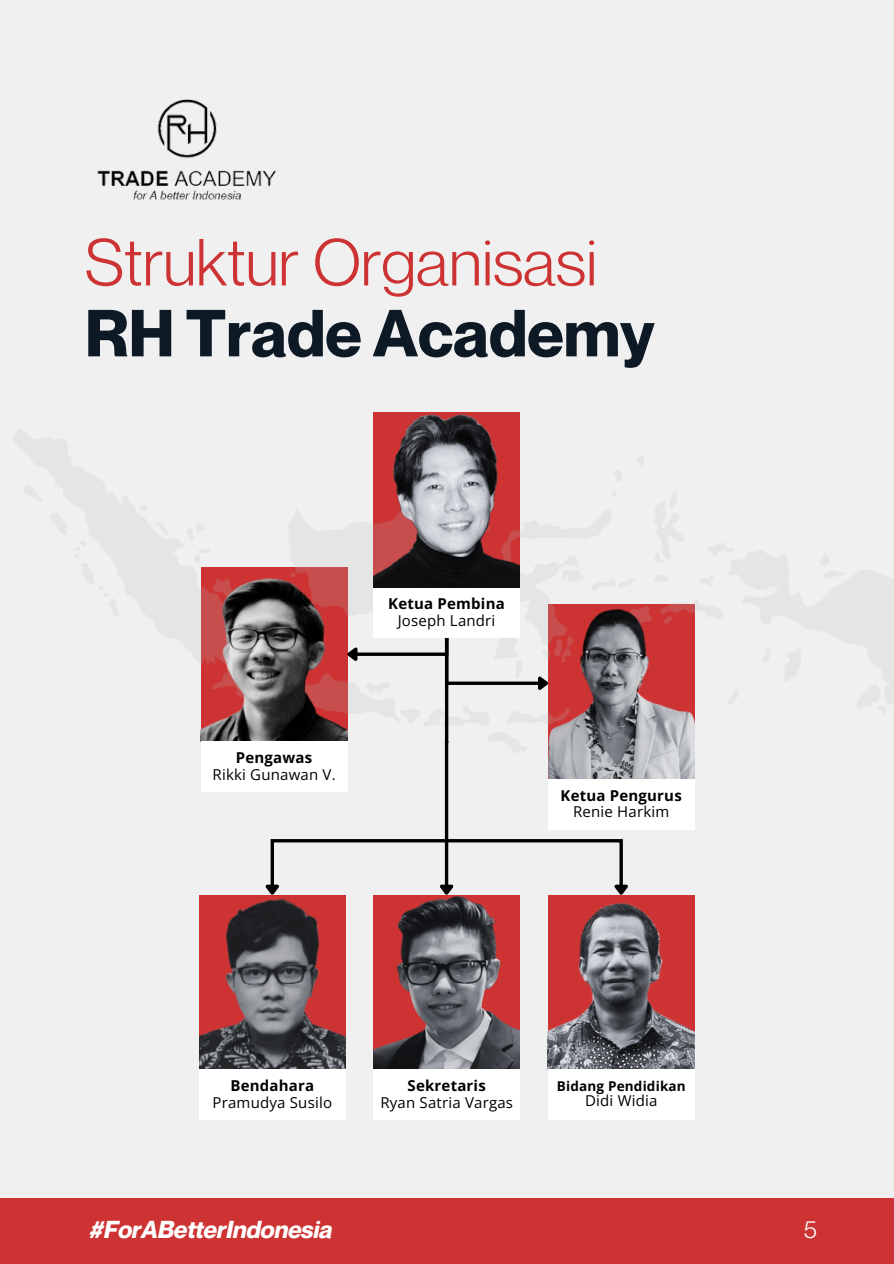
<style>
.page{position:relative;width:894px;height:1264px;background:#fff}
.page>*{position:absolute;margin:0;border:0;box-sizing:border-box;transform-origin:0 0}
.t1{font:64.95px/70.8px "Neue Montreal";color:#cd3333}
.t2{font:italic 700 24px "Neue Montreal";color:#fff}
.t3{font:24px "Neue Montreal";color:#fff}
.t4{font:15px "Open Sans";letter-spacing:.015em;color:#000}
.t5{font:700 15px "Open Sans";letter-spacing:.015em;color:#000}
.t6{font:700 13.5px "Open Sans";letter-spacing:.015em;color:#000}
.s1{font-weight:700;color:#0d1a26}
</style>
<div class="page">
<div style="left:0;top:0;width:893px;height:1263px;background:#f0f0f0"></div>
<img style="left:97px;top:99px;width:179px;height:101px">
<img style="left:14px;top:419px;width:879px;height:346px">
<img style="left:552px;top:587px;width:142px;height:192px">
<img style="left:199px;top:895px;width:146px;height:174px">
<img style="left:373px;top:898px;width:146px;height:171px">
<img style="left:201px;top:567px;width:146px;height:174px">
<img style="left:547px;top:895px;width:147px;height:174px">
<div style="left:270px;top:839px;width:352px;height:48px;border:3px solid #000"></div>
<svg style="left:262px;top:881px;width:22px;height:17px"></svg>
<svg style="left:609px;top:881px;width:21px;height:17px"></svg>
<svg style="left:343px;top:584px;width:209px;height:314px"></svg>
<div style="left:373px;top:587px;width:146px;height:50px;background:#fff"></div>
<img style="left:373px;top:413px;width:146px;height:174px">
<div style="left:201px;top:741px;width:146px;height:50px;background:#fff"></div>
<div style="left:547px;top:779px;width:147px;height:50px;background:#fff"></div>
<div style="left:199px;top:1069px;width:146px;height:50px;background:#fff"></div>
<div style="left:373px;top:1069px;width:146px;height:50px;background:#fff"></div>
<div style="left:548px;top:1069px;width:146px;height:50px;background:#fff"></div>
<div style="left:0;top:1198px;width:893px;height:65px;background:#cd3333"></div>
<p class="t1" style="left:85px;top:226px;width:570px">Struktur Organisasi<br><span class="s1">RH Trade Academy</span></p>
<p class="t5" style="left:236px;top:747px;width:78px">Pengawas</p>
<p class="t4" style="left:212px;top:763px;width:124px">Rikki Gunawan V.</p>
<p class="t5" style="left:388px;top:592px;width:118px">Ketua Pembina</p>
<p class="t4" style="left:397px;top:609px;width:99px">Joseph Landri</p>
<p class="t5" style="left:560px;top:784px;width:123px">Ketua Pengurus</p>
<p class="t4" style="left:573px;top:801px;width:98px">Renie Harkim</p>
<p class="t5" style="left:230px;top:1074px;width:85px">Bendahara</p>
<p class="t4" style="left:212px;top:1091px;width:121px">Pramudya Susilo</p>
<p class="t5" style="left:407px;top:1074px;width:80px">Sekretaris</p>
<p class="t4" style="left:380px;top:1091px;width:134px">Ryan Satria Vargas</p>
<p class="t6" style="left:556px;top:1076px;width:130px">Bidang Pendidikan</p>
<p class="t4" style="left:585px;top:1090px;width:74px">Didi Widia</p>
<p class="t2" style="left:89px;top:1214px;width:245px">#ForABetterIndonesia</p>
<h2 class="t3" style="left:804px;top:1214px;width:14px">5</h2>
</div>
